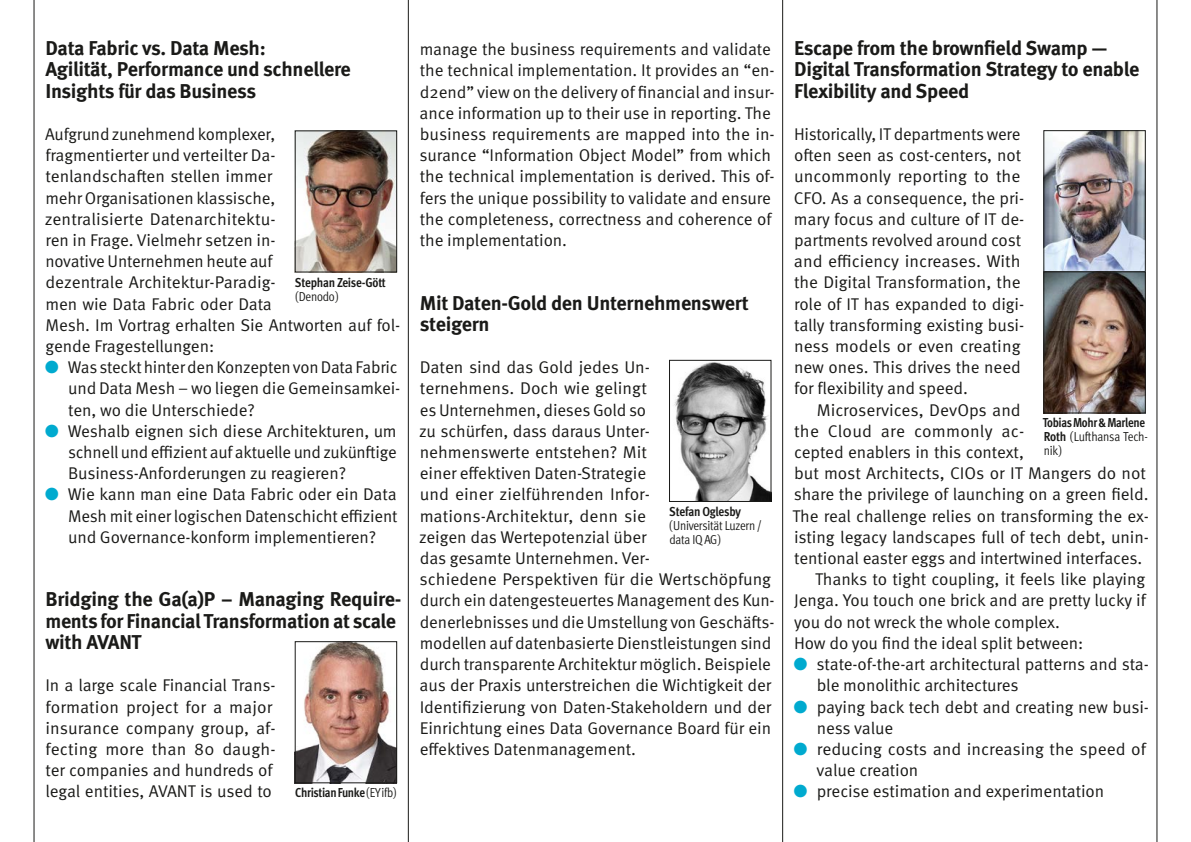
<style>
.page{position:relative;width:1191px;height:842px;background:#fff}
.page>*{position:absolute;margin:0;border:0;box-sizing:border-box;transform-origin:0 0}
.t1{font:700 20px/21.2px "Meta Pro";letter-spacing:-.015em;color:#1a1a18}
.t2{font:17px/21.2px "Meta Pro Norm";letter-spacing:-.005em;color:#1a1a18}
.t3{font:700 condensed 13px "Meta Pro";letter-spacing:-.025em;color:#1a1a18}
.t4{font:13px/14px "Meta Pro Cond Norm";letter-spacing:-.015em;color:#1a1a18}
.s1{color:#00aacf}
.s2{font-family:"Meta Pro Cond Norm";font-weight:400;font-stretch:normal}
.s3{font-family:"Meta Pro";font-weight:700;font-stretch:condensed}
</style>
<div class="page">
<hr style="left:34px;top:0;width:1px;height:842px;background:#1a1a18">
<hr style="left:408px;top:0;width:1px;height:842px;background:#1a1a18">
<hr style="left:782px;top:0;width:1px;height:842px;background:#1a1a18">
<hr style="left:1156px;top:0;width:1px;height:842px;background:#1a1a18">
<img style="left:297px;top:133px;width:98px;height:137px">
<div style="left:295px;top:131px;width:102px;height:141px;border:1px solid #1a1a18"></div>
<img style="left:674px;top:362px;width:95px;height:138px">
<div style="left:669px;top:360px;width:102px;height:142px;border:1px solid #1a1a18"></div>
<img style="left:1045px;top:132px;width:98px;height:279px">
<div style="left:1043px;top:130px;width:102px;height:142px;border:1px solid #1a1a18"></div>
<div style="left:1043px;top:272px;width:102px;height:141px;border:1px solid #1a1a18"></div>
<img style="left:297px;top:643px;width:98px;height:138px">
<div style="left:295px;top:641px;width:102px;height:142px;border:1px solid #1a1a18"></div>
<p class="t1" style="left:45px;top:36px;width:307px">Data Fabric vs. Data Mesh:<br>Agilität, Performance und schnellere<br>Insights für das Business</p>
<p class="t2" style="left:45px;top:122px;width:357px">Aufgrund zunehmend komplexer,<br>fragmentierter und verteilter Da-<br>tenlandschaften stellen immer<br>mehr Organisationen klassische,<br>zentralisierte Datenarchitektu-<br>ren in Frage. Vielmehr setzen in-<br>novative Unternehmen heute auf<br>dezentrale Architektur-Paradig-<br>men wie Data Fabric oder Data<br>Mesh. Im Vortrag erhalten Sie Antworten auf fol&shy;gende Fragestellungen:</p>
<p class="t2" style="left:68px;top:356px;width:334px;text-indent:-23px"><span class="s1">●</span> Was steckt hinter den Konzepten von Data Fabric und Data Mesh – wo liegen die Gemeinsamkei&shy;ten, wo die Unterschiede?</p>
<p class="t2" style="left:68px;top:419px;width:330px;text-align:justify;text-indent:-23px"><span class="s1">●</span> Weshalb eignen sich diese Architekturen, um schnell und effizient auf aktuelle und zukünftige Business-Anforderungen zu reagieren?</p>
<p class="t2" style="left:68px;top:483px;width:331px;text-align:justify;text-indent:-23px"><span class="s1">●</span> Wie kann man eine Data Fabric oder ein Data Mesh mit einer logischen Datenschicht effizient und Governance-konform implementieren?</p>
<p class="t3" style="left:295px;top:272px;width:92px">Stephan Zeise-Gött</p>
<p class="t4" style="left:295px;top:288px;width:45px">(Denodo)</p>
<p class="t1" style="left:45px;top:588px;width:356px">Bridging the Ga(a)P – Managing Require&shy;ments for Financial Transformation at scale with AVANT</p>
<p class="t2" style="left:45px;top:674px;width:232px">In a large scale Financial Trans&shy;formation project for a major insurance company group, af&shy;fecting more than 80 daugh&shy;ter companies and hundreds of legal entities, AVANT is used to</p>
<p class="t3" style="left:295px;top:783px;width:103px">Christian Funke <span class="s2">(EY ifb)</span></p>
<p class="t2" style="left:419px;top:38px;width:357px">manage the business requirements and validate the technical implementation. It provides an “en&shy;d2end” view on the delivery of financial and insur&shy;ance information up to their use in reporting. The business requirements are mapped into the in&shy;surance “Information Object Model” from which the technical implementation is derived. This of&shy;fers the unique possibility to validate and ensure the completeness, correctness and coherence of the implementation.</p>
<p class="t1" style="left:420px;top:291px;width:330px">Mit Daten-Gold den Unternehmenswert steigern</p>
<p class="t2" style="left:419px;top:356px;width:357px">Daten sind das Gold jedes Un-<br>ternehmens. Doch wie gelingt<br>es Unternehmen, dieses Gold so<br>zu schürfen, dass daraus Unter-<br>nehmenswerte entstehen? Mit<br>einer effektiven Daten-Strategie<br>und einer zielführenden Infor&shy;mations-Architektur, denn sie<br>zeigen das Wertepotenzial über<br>das gesamte Unternehmen. Ver-<br>schiedene Perspektiven für die Wertschöpfung durch ein datengesteuertes Management des Kun&shy;denerlebnisses und die Umstellung von Geschäfts&shy;modellen auf datenbasierte Dienstleistungen sind durch transparente Architektur möglich. Beispiele aus der Praxis unterstreichen die Wichtigkeit der Identifizierung von Daten-Stakeholdern und der Einrichtung eines Data Governance Board für ein effektives Datenmanagement.</p>
<p class="t3" style="left:669px;top:501px;width:73px">Stefan Oglesby</p>
<p class="t4" style="left:669px;top:518px;width:94px">(Universität Luzern / data IQ AG)</p>
<p class="t1" style="left:794px;top:36px;width:347px">Escape from the brownfield Swamp —<br>Digital Transformation Strategy to enable<br>Flexibility and Speed</p>
<p class="t2" style="left:794px;top:122px;width:232px">Historically, IT departments were often seen as cost-centers, not uncommonly reporting to the<br>CFO. As a consequence, the pri&shy;mary focus and culture of IT de&shy;partments revolved around cost and efficiency increases. With the Digital Transformation, the role of IT has expanded to digi&shy;tally transforming existing busi&shy;ness models or even creating new ones. This drives the need for flexibility and speed.</p>
<p class="t2" style="left:816px;top:398px;width:205px">Microservices, DevOps and</p>
<p class="t2" style="left:794px;top:419px;width:231px">the Cloud are commonly ac-</p>
<p class="t2" style="left:794px;top:440px;width:231px">cepted enablers in this context,</p>
<p class="t2" style="left:794px;top:462px;width:353px">but most Architects, CIOs or IT Mangers do not</p>
<p class="t2" style="left:794px;top:483px;width:356px">share the privilege of launching on a green field.</p>
<p class="t2" style="left:792px;top:504px;width:358px">The real challenge relies on transforming the ex-</p>
<p class="t2" style="left:794px;top:525px;width:356px">isting legacy landscapes full of tech debt, unin-</p>
<p class="t2" style="left:794px;top:546px;width:350px">tentional easter eggs and intertwined interfaces.</p>
<p class="t2" style="left:815px;top:568px;width:332px">Thanks to tight coupling, it feels like playing</p>
<p class="t2" style="left:794px;top:589px;width:353px">Jenga. You touch one brick and are pretty lucky if</p>
<p class="t2" style="left:794px;top:610px;width:267px">you do not wreck the whole complex.</p>
<p class="t2" style="left:794px;top:631px;width:291px">How do you find the ideal split between:</p>
<p class="t2" style="left:816px;top:652px;width:334px;text-indent:-23px"><span class="s1">●</span> state-of-the-art architectural patterns and sta&shy;ble monolithic architectures</p>
<p class="t2" style="left:816px;top:695px;width:334px;text-indent:-23px"><span class="s1">●</span> paying back tech debt and creating new busi&shy;ness value</p>
<p class="t2" style="left:816px;top:737px;width:331px;text-indent:-23px"><span class="s1">●</span> reducing costs and increasing the speed of value creation</p>
<p class="t2" style="left:793px;top:780px;width:312px"><span class="s1">●</span> precise estimation and experimentation</p>
<p class="t3" style="left:1042px;top:413px;width:104px">Tobias Mohr &amp; Marlene</p>
<p class="t4" style="left:1043px;top:429px;width:106px"><span class="s3">Roth</span> (Lufthansa Tech&shy;nik)</p>
</div>
